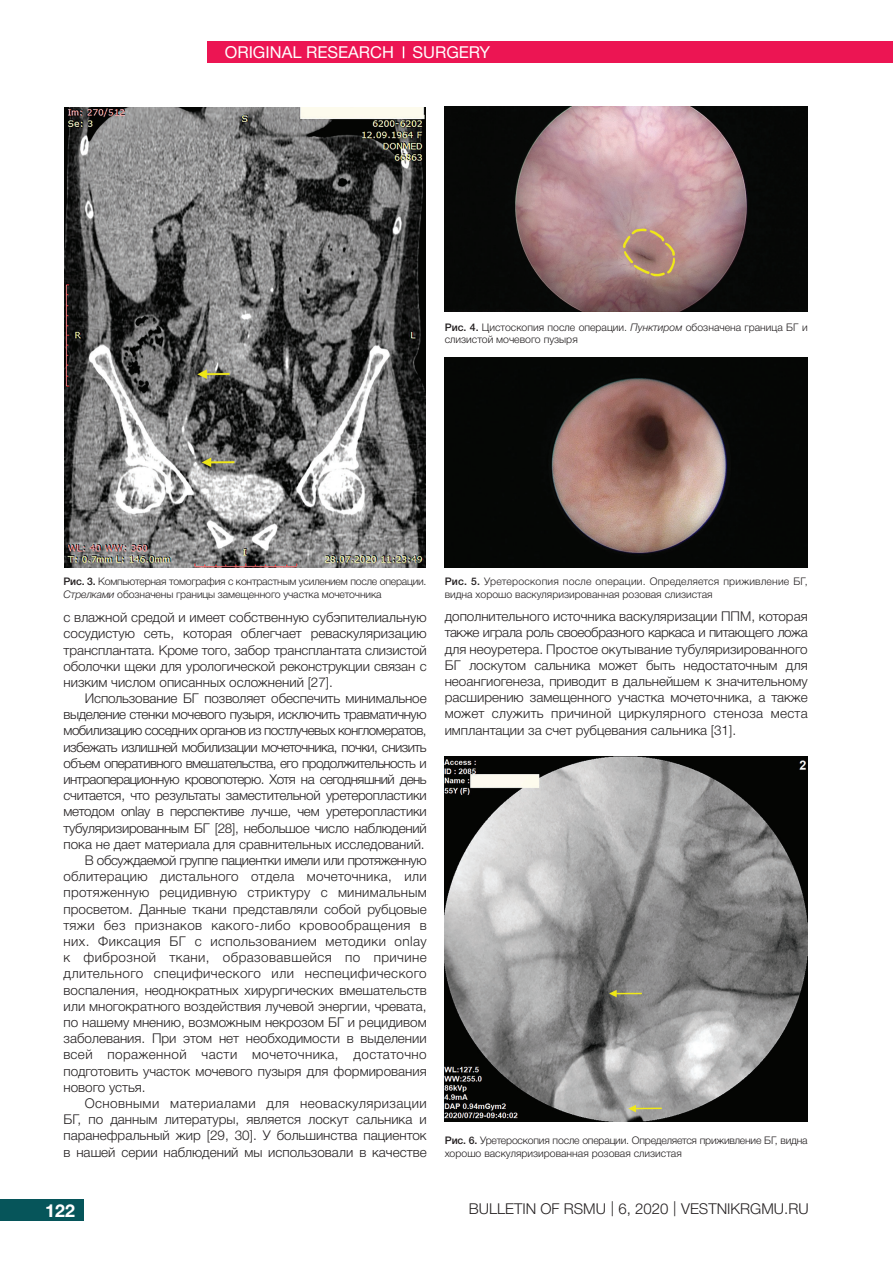
<style>
.page{position:relative;width:893px;height:1263px;background:#fff}
.page>*{position:absolute;margin:0;border:0;box-sizing:border-box;transform-origin:0 0}
.t1{font:700 18px "Helvetica Neue Cyr";color:#fff}
.t2{font:16.5px "Helvetica Neue Cyr";color:#fff}
.t3{font:300 15px "Helvetica Neue Cyr";color:#231f20}
.t4{font:300 13.5px/16.2px "Helvetica Neue Cyr";color:#231f20;text-align:justify}
.t5{font:300 13.5px "Helvetica Neue Cyr";letter-spacing:.03em;color:#231f20}
.t6{font:300 13.5px "Helvetica Neue Cyr";letter-spacing:-.04em;color:#231f20}
.t7{font:300 13.5px "Helvetica Neue Cyr";letter-spacing:-.02em;color:#231f20}
.t8{font:300 13.5px "Helvetica Neue Cyr";letter-spacing:-.03em;color:#231f20}
.t9{font:300 13.5px "Helvetica Neue Cyr";letter-spacing:.02em;color:#231f20}
.t10{font:300 10.5px/12.6px "Helvetica Neue Cyr";letter-spacing:-.02em;color:#231f20}
.t11{font:300 10.5px/12.6px "Helvetica Neue Cyr";color:#231f20}
.s1{font-weight:500}
.s2{font-style:italic}
</style>
<div class="page">
<div style="left:207px;top:42px;width:686px;height:21px;background:#ec1553"></div>
<div style="left:0;top:1200px;width:84px;height:21px;background:#06555a"></div>
<svg style="left:403px;top:46px;width:1px;height:12px"></svg>
<img style="left:65px;top:107px;width:360px;height:460px">
<img style="left:445px;top:107px;width:363px;height:204px">
<img style="left:445px;top:358px;width:363px;height:209px">
<img style="left:445px;top:757px;width:363px;height:365px">
<p class="t2" style="left:225px;top:43px;width:267px">ORIGINAL RESEARCH SURGERY</p>
<p class="t11" style="left:445px;top:321px;width:364px"><span class="s1">Рис. 4.</span> Цистоскопия после операции. <span class="s2">Пунктиром</span> обозначена граница БГ и слизистой мочевого пузыря</p>
<p class="t10" style="left:64px;top:576px;width:364px"><span class="s1">Рис. 3.</span> Компьютерная томография с контрастным усилением после операции.<br><span class="s2">Стрелками</span> обозначены границы замещенного участка мочеточника</p>
<p class="t11" style="left:445px;top:576px;width:364px"><span class="s1">Рис. 5.</span> Уретероскопия после операции. Определяется приживление БГ, видна хорошо васкуляризированная розовая слизистая</p>
<p class="t4" style="left:64px;top:610px;width:365px">с влажной средой и имеет собственную субэпителиальную сосудистую сеть, которая облегчает реваскуляризацию трансплантата. Кроме того, забор трансплантата слизистой оболочки щеки для урологической реконструкции связан с низким числом описанных осложнений [27].</p>
<p class="t4" style="left:85px;top:691px;width:343px">Использование БГ позволяет обеспечить минимальное</p>
<p class="t8" style="left:64px;top:710px;width:365px">выделение стенки мочевого пузыря, исключить травматичную</p>
<p class="t6" style="left:64px;top:726px;width:365px">мобилизацию соседних органов из постлучевых конгломератов,</p>
<p class="t6" style="left:64px;top:742px;width:365px">избежать излишней мобилизации мочеточника, почки, снизить</p>
<p class="t6" style="left:64px;top:758px;width:365px">объем оперативного вмешательства, его продолжительность и</p>
<p class="t6" style="left:64px;top:774px;width:365px">интраоперационную кровопотерю. Хотя на сегодняшний день</p>
<p class="t7" style="left:64px;top:791px;width:365px">считается, что результаты заместительной уретеропластики</p>
<p class="t7" style="left:64px;top:807px;width:365px">методом onlay в перспективе лучше, чем уретеропластики</p>
<p class="t7" style="left:64px;top:823px;width:365px">тубуляризированным БГ [28], небольшое число наблюдений</p>
<p class="t4" style="left:64px;top:837px;width:363px">пока не дает материала для сравнительных исследований.</p>
<p class="t8" style="left:85px;top:855px;width:343px">В обсуждаемой группе пациентки имели или протяженную</p>
<p class="t9" style="left:64px;top:872px;width:365px">облитерацию дистального отдела мочеточника, или</p>
<p class="t9" style="left:64px;top:888px;width:365px">протяженную рецидивную стриктуру с минимальным</p>
<p class="t4" style="left:64px;top:902px;width:365px">просветом. Данные ткани представляли собой рубцовые</p>
<p class="t5" style="left:64px;top:920px;width:365px">тяжи без признаков какого-либо кровообращения в</p>
<p class="t5" style="left:64px;top:936px;width:365px">них. Фиксация БГ с использованием методики onlay</p>
<p class="t5" style="left:64px;top:953px;width:365px">к фиброзной ткани, образовавшейся по причине</p>
<p class="t5" style="left:64px;top:969px;width:365px">длительного специфического или неспецифического</p>
<p class="t4" style="left:64px;top:983px;width:365px">воспаления, неоднократных хирургических вмешательств</p>
<p class="t4" style="left:64px;top:999px;width:365px">или многократного воздействия лучевой энергии, чревата,</p>
<p class="t4" style="left:64px;top:1015px;width:365px">по нашему мнению, возможным некрозом БГ и рецидивом</p>
<p class="t4" style="left:64px;top:1031px;width:365px">заболевания. При этом нет необходимости в выделении</p>
<p class="t5" style="left:64px;top:1050px;width:365px">всей пораженной части мочеточника, достаточно</p>
<p class="t4" style="left:64px;top:1064px;width:365px">подготовить участок мочевого пузыря для формирования</p>
<p class="t4" style="left:64px;top:1080px;width:84px">нового устья.</p>
<p class="t5" style="left:85px;top:1098px;width:343px">Основными материалами для неоваскуляризации</p>
<p class="t4" style="left:64px;top:1112px;width:365px">БГ, по данным литературы, является лоскут сальника и</p>
<p class="t4" style="left:64px;top:1129px;width:365px">паранефральный жир [29, 30]. У большинства пациенток</p>
<p class="t4" style="left:64px;top:1145px;width:365px">в нашей серии наблюдений мы использовали в качестве</p>
<h1 class="t1" style="left:45px;top:1201px;width:32px">122</h1>
<p class="t4" style="left:445px;top:609px;width:364px">дополнительного источника васкуляризации ППМ, которая также играла роль своеобразного каркаса и питающего ложа для неоуретера. Простое окутывание тубуляризированного БГ лоскутом сальника может быть недостаточным для неоангиогенеза, приводит в дальнейшем к значительному расширению замещенного участка мочеточника, а также может служить причиной циркулярного стеноза места имплантации за счет рубцевания сальника [31].</p>
<p class="t10" style="left:445px;top:1135px;width:364px"><span class="s1">Рис. 6.</span> Уретероскопия после операции. Определяется приживление БГ, видна хорошо васкуляризированная розовая слизистая</p>
<p class="t3" style="left:611px;top:1202px;width:5px">|</p>
<p class="t3" style="left:673px;top:1202px;width:5px">|</p>
<p class="t3" style="left:469px;top:1203px;width:341px">BULLETIN OF RSMU 6, 2020 VESTNIKRGMU.RU</p>
</div>
